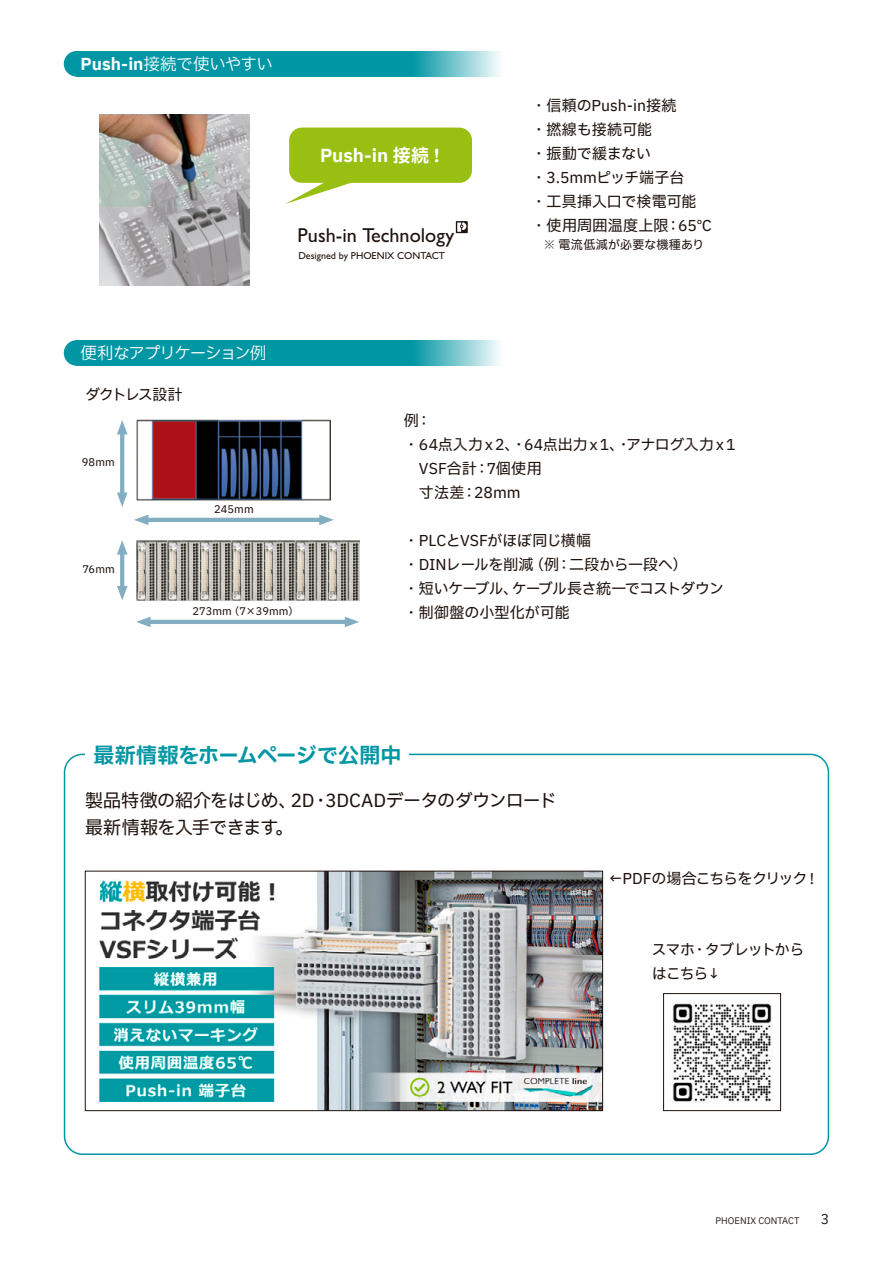
<style>
.page{position:relative;width:893px;height:1263px;background:#fff}
.page>*{position:absolute;margin:0;border:0;box-sizing:border-box;transform-origin:0 0}
.t1{font:700 21px "IBM Plex Sans JP";letter-spacing:-.005em;color:#0096a4}
.t2{font:20.1px "Px C Gill Alt One";color:#1e120d}
.t3{font:18px/27px "IBM Plex Sans JP Text";letter-spacing:-.03em;color:#1e120d}
.t4{font:700 18px "IBM Plex Sans JP";letter-spacing:-.005em;color:#fff}
.t5{font:16.5px "IBM Plex Sans JP";letter-spacing:-.025em;color:#fff}
.t6{font:16.5px "IBM Plex Sans JP";letter-spacing:-.055em;color:#fff}
.t7{font:15px/24px "IBM Plex Sans JP Text";letter-spacing:-.01em;color:#1e120d}
.t8{font:15px "IBM Plex Sans JP Text";letter-spacing:-.045em;color:#1e120d}
.t9{font:15px/24px "IBM Plex Sans JP Text";letter-spacing:-.055em;color:#1e120d}
.t10{font:15px "IBM Plex Sans JP Text";letter-spacing:-.09em;color:#1e120d}
.t11{font:13.5px "IBM Plex Sans JP";color:#1e120d}
.t12{font:12px "IBM Plex Sans JP Text";letter-spacing:.02em;color:#1e120d}
.t13{font:10.5px "IBM Plex Sans JP Text";letter-spacing:.01em;color:#1e120d}
.t14{font:10.05px "Px C Gill Alt One";color:#1e120d}
.t15{font:9px "IBM Plex Sans JP";color:#1e120d}
.s1{font-weight:700}
</style>
<div class="page">
<svg style="left:456px;top:221px;width:12px;height:12px"></svg>
<img style="left:99px;top:115px;width:151px;height:170px">
<img style="left:136px;top:540px;width:223px;height:60px">
<img style="left:136px;top:419px;width:195px;height:82px">
<img style="left:97px;top:873px;width:504px;height:236px">
<div style="left:85px;top:871px;width:518px;height:240px;border:1px solid #1e120d"></div>
<img style="left:671px;top:1001px;width:102px;height:101px">
<div style="left:663px;top:993px;width:118px;height:118px;border:1px solid #1e120d"></div>
<div style="left:289px;top:128px;width:183px;height:55px;background:#98bf11;border-radius:13px"></div>
<svg style="left:285px;top:179px;width:76px;height:25px"></svg>
<svg style="left:80px;top:51px;width:419px;height:26px;background:#19a0ad"></svg>
<div style="left:64px;top:51px;width:25px;height:26px;background:#0096a4;border-radius:50%"></div>
<svg style="left:80px;top:340px;width:419px;height:26px;background:#19a0ad"></svg>
<div style="left:64px;top:340px;width:25px;height:26px;background:#0096a4;border-radius:50%"></div>
<hr style="left:144px;top:518px;width:180px;height:4px;background:#83aec2">
<svg style="left:134px;top:514px;width:14px;height:11px"></svg>
<svg style="left:319px;top:514px;width:15px;height:11px"></svg>
<hr style="left:146px;top:620px;width:204px;height:4px;background:#83aec2">
<svg style="left:136px;top:617px;width:15px;height:10px"></svg>
<svg style="left:345px;top:617px;width:14px;height:10px"></svg>
<hr style="left:120px;top:430px;width:4px;height:67px;background:#83aec2">
<svg style="left:117px;top:420px;width:11px;height:14px"></svg>
<svg style="left:117px;top:493px;width:11px;height:14px"></svg>
<hr style="left:120px;top:550px;width:4px;height:41px;background:#83aec2">
<svg style="left:117px;top:540px;width:11px;height:15px"></svg>
<svg style="left:117px;top:586px;width:11px;height:14px"></svg>
<p class="t5" style="left:81px;top:52px;width:194px"><span class="s1">Push-in</span>接続で使いやすい</p>
<p class="t4" style="left:320px;top:142px;width:121px">Push-in 接続 !</p>
<h2 class="t2" style="left:298px;top:223px;width:158px">Push-in Technology</h2>
<p class="t14" style="left:298px;top:250px;width:148px">Designed by PHOENIX CONTACT</p>
<p class="t6" style="left:81px;top:341px;width:187px">便利なアプリケーション例</p>
<p class="t10" style="left:85px;top:384px;width:99px">ダクトレス設計</p>
<p class="t7" style="left:531px;top:92px;width:182px">・信頼のPush-in接続<br>・撚線も接続可能<br>・振動で緩まない・3.5mmピッチ端子台<br>・工具挿入口で検電可能・使用周囲温度上限：65℃</p>
<p class="t12" style="left:531px;top:236px;width:174px">　※ 電流低減が必要な機種あり</p>
<p class="t13" style="left:82px;top:455px;width:34px">98mm</p>
<p class="t13" style="left:82px;top:562px;width:34px">76mm</p>
<p class="t13" style="left:214px;top:502px;width:41px">245mm</p>
<p class="t13" style="left:192px;top:604px;width:108px">273mm（7×39mm）</p>
<p class="t7" style="left:404px;top:407px;width:333px">例：<br>・64点入力ｘ2、・64点出力ｘ1、・アナログ入力ｘ1　VSF合計：7個使用<br>　寸法差：28mm</p>
<p class="t7" style="left:404px;top:527px;width:322px">・PLCとVSFがほぼ同じ横幅<br>・DINレールを削減（例：二段から一段へ）<br>・短いケーブル、ケーブル長さ統一でコストダウン・制御盤の小型化が可能</p>
<h1 class="t1" style="left:94px;top:739px;width:309px">最新情報をホームページで公開中</h1>
<p class="t3" style="left:85px;top:785px;width:473px">製品特徴の紹介をはじめ、2D・3DCADデータのダウンロード最新情報を入手できます。</p>
<p class="t8" style="left:608px;top:868px;width:213px">←PDFの場合こちらをクリック！</p>
<p class="t9" style="left:651px;top:936px;width:155px">スマホ・タブレットからはこちら↓</p>
<p class="t15" style="left:715px;top:1214px;width:85px">PHOENIX CONTACT</p>
<p class="t11" style="left:821px;top:1209px;width:10px">3</p>
</div>
